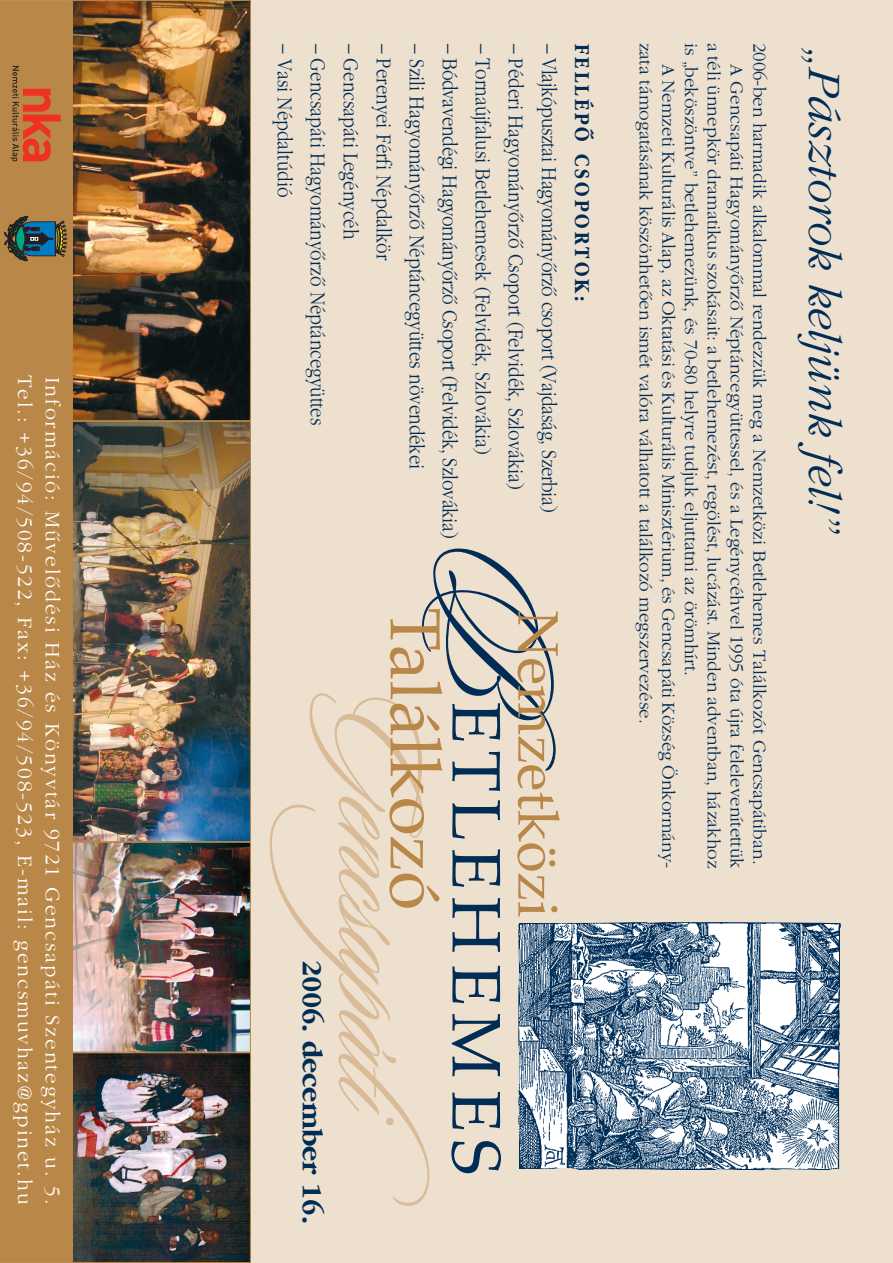
<style>
.page{position:relative;width:893px;height:1263px;background:#fff}
.page>*{position:absolute;margin:0;border:0;box-sizing:border-box;transform-origin:0 0}
.t1{font:italic 300 48.15px "Garamond";color:#002c55}
.t2{font:700 28.8px "Garamond";color:#002c55}
.t3{font:300 22.2px "Garamond";color:#002c55;scale:.85 1}
.t4{font:700 22.2px "Garamond";letter-spacing:.17em;color:#002c55;scale:.85 1}
.t5{font:300 21.3px "Garamond";letter-spacing:.09em;color:#fff}
.t6{font:300 18.9px "Garamond";color:#002c55}
</style>
<div class="page">
<div style="left:0;top:0;width:892px;height:1263px;background:#eee0ce"></div>
<div style="left:0;top:0;width:72px;height:1263px;background:#b98747"></div>
<svg style="left:11px;top:66px;width:50px;height:95px"></svg>
<svg style="left:4px;top:216px;width:63px;height:45px"></svg>
<svg style="left:270px;top:549px;width:289px;height:657px"></svg>
<img style="left:518px;top:922px;width:323px;height:249px">
<img style="left:74px;top:2px;width:175px;height:417px">
<div style="left:72px;top:0;width:179px;height:421px;border:1px solid #b98747"></div>
<img style="left:74px;top:423px;width:175px;height:417px">
<div style="left:72px;top:421px;width:179px;height:421px;border:1px solid #b98747"></div>
<img style="left:74px;top:844px;width:175px;height:206px">
<div style="left:72px;top:842px;width:179px;height:210px;border:1px solid #b98747"></div>
<img style="left:74px;top:1054px;width:175px;height:207px">
<div style="left:72px;top:1052px;width:179px;height:211px;border:1px solid #b98747"></div>
<p class="t5" style="left:33px;top:375px;width:831px;rotate:90deg">Tel.: +36/94/508-522, Fax: +36/94/508-523, E-mail: gencsmuvhaz@gpinet.hu</p>
<p class="t5" style="left:61px;top:377px;width:829px;rotate:90deg">Információ: Mûvelôdési Ház és Könyvtár 9721 Gencsapáti Szentegyház u. 5.</p>
<p class="t6" style="left:698px;top:43px;width:635px;rotate:90deg">is „beköszöntve” betlehemezünk, és 70-80 helyre tudjuk eljuttatni az örömhírt.</p>
<p class="t6" style="left:721px;top:43px;width:827px;rotate:90deg">a téli ünnepkör dramatikus szokásait: a betlehemezést, regölést, lucázást. Minden adventban, házakhoz</p>
<p class="t3" style="left:294px;top:44px;width:182px;rotate:90deg">– Vasi Népdaltúdió</p>
<p class="t3" style="left:327px;top:44px;width:451px;rotate:90deg">– Gencsapáti Hagyományôrzô Néptáncegyüttes</p>
<p class="t3" style="left:360px;top:44px;width:232px;rotate:90deg">– Gencsapáti Legénycéh</p>
<p class="t3" style="left:393px;top:44px;width:257px;rotate:90deg">– Perenyei Férfi Népdalkör</p>
<p class="t3" style="left:426px;top:44px;width:502px;rotate:90deg">– Szili Hagyományôrzô Néptáncegyüttes növendékei</p>
<p class="t3" style="left:459px;top:44px;width:583px;rotate:90deg">– Bódvavendégi Hagyományôrzô Csoport (Felvidék, Szlovákia)</p>
<p class="t3" style="left:492px;top:44px;width:485px;rotate:90deg">– Tornaújfalusi Betlehemesek (Felvidék, Szlovákia)</p>
<p class="t3" style="left:525px;top:44px;width:527px;rotate:90deg">– Péderi Hagyományôrzô Csoport (Felvidék, Szlovákia)</p>
<p class="t3" style="left:558px;top:44px;width:553px;rotate:90deg">– Vlajkópusztai Hagyományôrzô csoport (Vajdaság, Szerbia)</p>
<p class="t4" style="left:591px;top:44px;width:305px;rotate:90deg">FELLÉPÔ CSOPORTOK:</p>
<p class="t6" style="left:653px;top:43px;width:682px;rotate:90deg">zata támogatásának köszönhetôen ismét valóra válhatott a találkozó megszervezése.</p>
<p class="t6" style="left:767px;top:43px;width:823px;rotate:90deg">2006-ben harmadik alkalommal rendezzük meg a Nemzetközi Betlehemes Találkozót Gencsapátiban.</p>
<h1 class="t1" style="left:842px;top:46px;width:489px;rotate:90deg">„Pásztorok keljünk fel!”</h1>
<p class="t6" style="left:676px;top:64px;width:806px;rotate:90deg">A Nemzeti Kulturális Alap, az Oktatási és Kulturális Minisztérium, és Gencsapáti Község Önkormány-</p>
<p class="t6" style="left:744px;top:64px;width:806px;rotate:90deg">A Gencsapáti Hagyományôrzô Néptáncegyüttessel, és a Legénycéhvel 1995 óta újra felelevenítettük</p>
<h2 class="t2" style="left:323px;top:960px;width:266px;rotate:90deg">2006. december 16.</h2>
</div>
